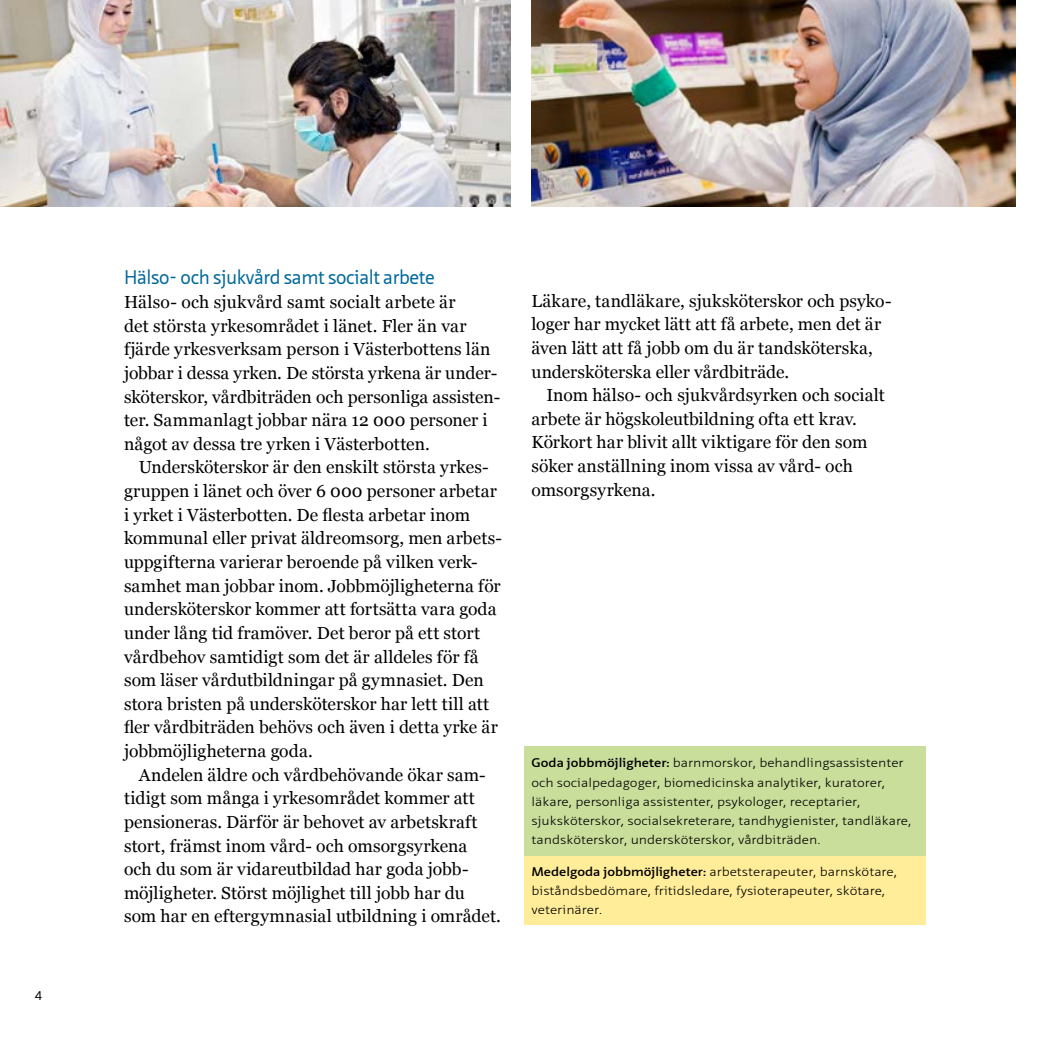
<style>
.page{position:relative;width:1042px;height:1042px;background:#fff}
.page>*{position:absolute;margin:0;border:0;box-sizing:border-box;transform-origin:0 0}
.t1{font:19.25px "Neue Sans Pro";letter-spacing:-.02em;color:#00699a}
.t2{font:17.5px/23.6px "Georgia";letter-spacing:.005em;color:#000}
.t3{font:300 12.25px/19.2px "Neue Sans Pro";color:#000;scale:1.17 1}
.t4{font:12.25px "Neue Sans Pro";color:#000}
.s1{font-weight:600}
</style>
<div class="page">
<div style="left:524px;top:746px;width:401px;height:110px;background:#c9de9b"></div>
<div style="left:524px;top:856px;width:401px;height:68px;background:#ffed99"></div>
<img style="left:0;top:0;width:510px;height:207px">
<img style="left:531px;top:0;width:485px;height:207px">
<p class="t4" style="left:35px;top:988px;width:9px">4</p>
<p class="t1" style="left:124px;top:265px;width:312px">Hälso- och sjukvård samt socialt arbete</p>
<p class="t2" style="left:124px;top:291px;width:378px">Hälso- och sjukvård samt socialt arbete är<br>det största yrkesområdet i länet. Fler än var fjärde yrkesverksam person i Västerbottens län jobbar i dessa yrken. De största yrkena är under&shy;sköterskor, vårdbiträden och personliga assisten&shy;ter. Sammanlagt jobbar nära 12 000 personer i något av dessa tre yrken i Västerbotten.</p>
<p class="t2" style="left:124px;top:456px;width:379px;text-indent:15px">Undersköterskor är den enskilt största yrkes&shy;gruppen i länet och över 6 000 personer arbetar i yrket i Västerbotten. De flesta arbetar inom kommunal eller privat äldreomsorg, men arbets&shy;uppgifterna varierar beroende på vilken verk&shy;samhet man jobbar inom. Jobbmöjligheterna för undersköterskor kommer att fortsätta vara goda under lång tid framöver. Det beror på ett stort vårdbehov samtidigt som det är alldeles för få som läser vårdutbildningar på gymnasiet. Den stora bristen på undersköterskor har lett till att fler vårdbiträden behövs och även i detta yrke är jobbmöjligheterna goda.</p>
<p class="t2" style="left:124px;top:763px;width:378px;text-indent:15px">Andelen äldre och vårdbehövande ökar sam&shy;tidigt som många i yrkesområdet kommer att pensioneras. Därför är behovet av arbetskraft stort, främst inom vård- och omsorgsyrkena<br>och du som är vidareutbildad har goda jobb&shy;möjligheter. Störst möjlighet till jobb har du som har en eftergymnasial utbildning i området.</p>
<p class="t2" style="left:531px;top:289px;width:362px">Läkare, tandläkare, sjuksköterskor och psyko&shy;loger har mycket lätt att få arbete, men det är även lätt att få jobb om du är tandsköterska, undersköterska eller vårdbiträde.</p>
<p class="t2" style="left:531px;top:384px;width:355px;text-indent:15px">Inom hälso- och sjukvårdsyrken och socialt arbete är högskoleutbildning ofta ett krav.<br>Körkort har blivit allt viktigare för den som söker anställning inom vissa av vård- och omsorgsyrkena.</p>
<p class="t3" style="left:531px;top:753px;width:327px"><span class="s1">Goda jobbmöjligheter:</span> barnmorskor, behandlingsassistenter och socialpedagoger, biomedicinska analytiker, kuratorer, läkare, personliga assistenter, psykologer, receptarier, sjuksköterskor, socialsekreterare, tandhygienister, tandläkare, tandsköterskor, undersköterskor, vårdbiträden.</p>
<p class="t3" style="left:531px;top:862px;width:314px"><span class="s1">Medelgoda jobbmöjligheter:</span> arbetsterapeuter, barnskötare, biståndsbedömare, fritidsledare, fysioterapeuter, skötare, veterinärer.</p>
</div>
